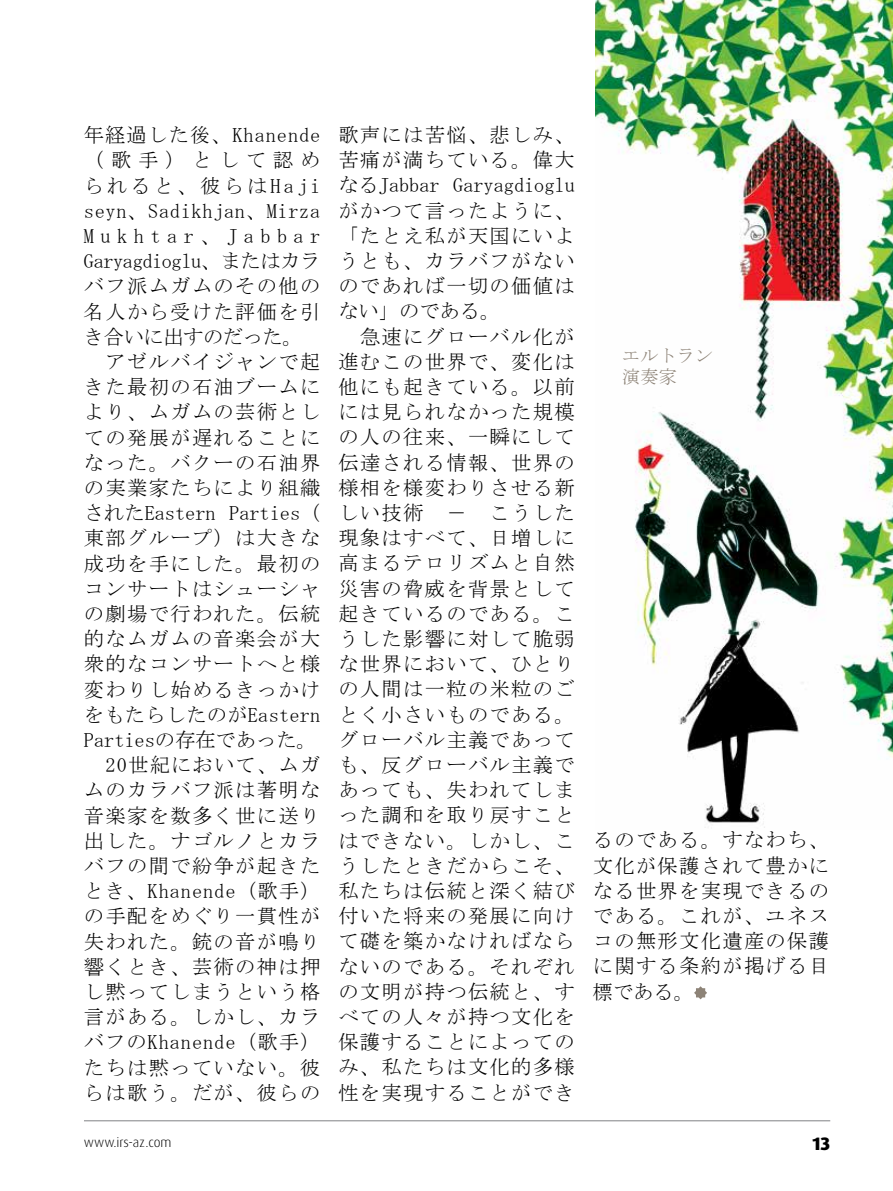
<style>
.page{position:relative;width:893px;height:1191px;background:#fff}
.page>*{position:absolute;margin:0;border:0;box-sizing:border-box;transform-origin:0 0}
.t1{font:20.25px/25.2px "MS Mincho";letter-spacing:.065em;color:#000}
.t2{font:18px/21.6px "MS Mincho";letter-spacing:.01em;color:#8d8377}
.t3{font:800 18px "Dax Pro";color:#000}
.t4{font:300 13.5px "Dax Pro";color:#000}
</style>
<div class="page">
<hr style="left:84px;top:1120px;width:746px;height:1px;background:#808285">
<img style="left:595px;top:0;width:298px;height:828px">
<svg style="left:694px;top:986px;width:13px;height:13px"></svg>
<p class="t1" style="left:84px;top:122px;width:238px">年経過した後、Khanende（歌手）として認められると、彼らはHaji seyn、Sadikhjan、Mirza<br>Mukhtar、Jabbar<br>Garyagdioglu、またはカラバフ派ムガムのその他の名人から受けた評価を引き合いに出すのだった。　アゼルバイジャンで起きた最初の石油ブームにより、ムガムの芸術としての発展が遅れることになった。バクーの石油界の実業家たちにより組織されたEastern Parties（東部グループ）は大きな成功を手にした。最初のコンサートはシューシャの劇場で行われた。伝統的なムガムの音楽会が大衆的なコンサートへと様変わりし始めるきっかけをもたらしたのがEastern<br>Partiesの存在であった。　20世紀において、ムガムのカラバフ派は著明な音楽家を数多く世に送り出した。ナゴルノとカラバフの間で紛争が起きたとき、Khanende（歌手）の手配をめぐり一貫性が失われた。銃の音が鳴り響くとき、芸術の神は押し黙ってしまうという格言がある。しかし、カラバフのKhanende（歌手）たちは黙っていない。彼らは歌う。だが、彼らの</p>
<p class="t1" style="left:338px;top:122px;width:238px">歌声には苦悩、悲しみ、苦痛が満ちている。偉大なるJabbar Garyagdiogluがかつて言ったように、「たとえ私が天国にいようとも、カラバフがないのであれば一切の価値はない」のである。<br>　急速にグローバル化が進むこの世界で、変化は他にも起きている。以前には見られなかった規模の人の往来、一瞬にして伝達される情報、世界の様相を様変わりさせる新しい技術　－　こうした現象はすべて、日増しに高まるテロリズムと自然災害の脅威を背景として起きているのである。こうした影響に対して脆弱な世界において、ひとりの人間は一粒の米粒のごとく小さいものである。グローバル主義であっても、反グローバル主義であっても、失われてしまった調和を取り戻すことはできない。しかし、こうしたときだからこそ、私たちは伝統と深く結び付いた将来の発展に向けて礎を築かなければならないのである。それぞれの文明が持つ伝統と、すべての人々が持つ文化を保護することによってのみ、私たちは文化的多様性を実現することができ</p>
<p class="t2" style="left:622px;top:344px;width:111px">エルトラン　演奏家</p>
<p class="t1" style="left:593px;top:827px;width:238px;text-align:justify">るのである。すなわち、文化が保護されて豊かになる世界を実現できるのである。これが、ユネスコの無形文化遺産の保護に関する条約が掲げる目標である。</p>
<p class="t4" style="left:84px;top:1133px;width:89px">www.irs-az.com</p>
<p class="t3" style="left:812px;top:1131px;width:19px">13</p>
</div>
